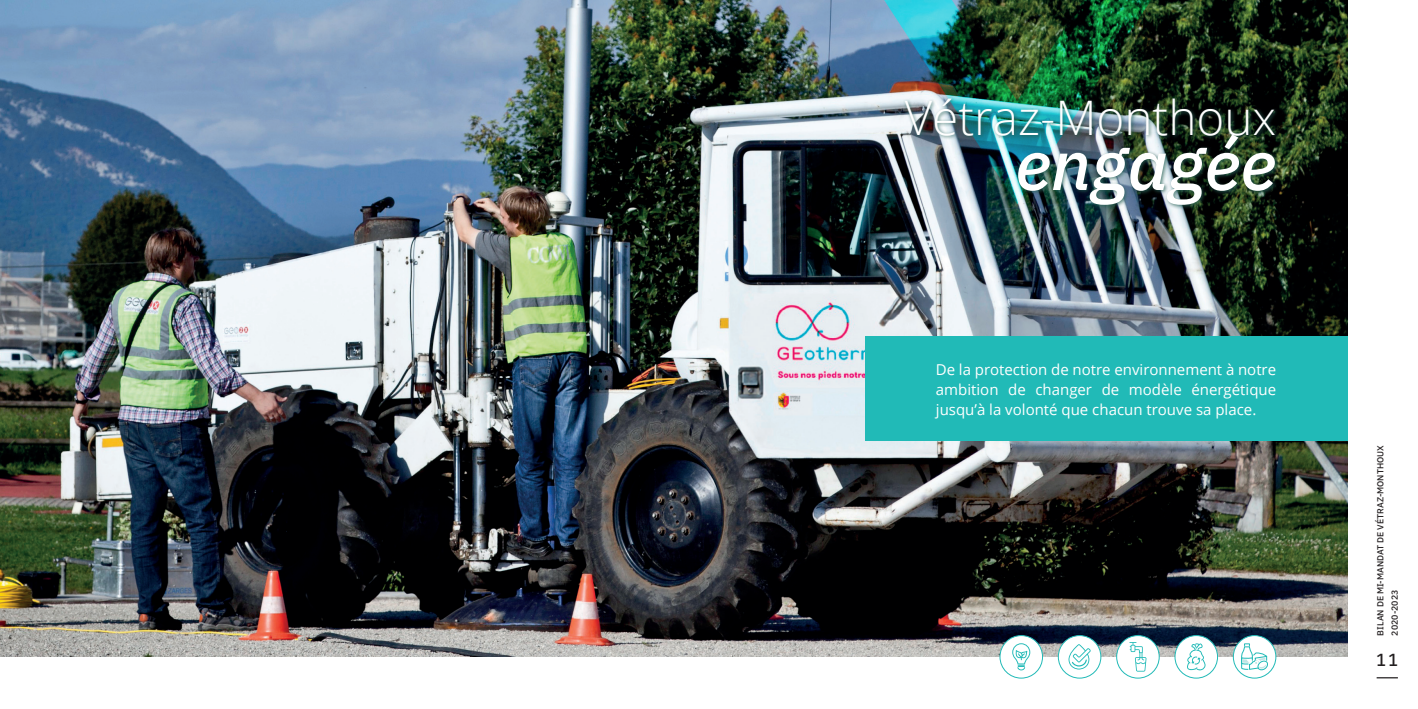
<style>
.page{position:relative;width:1418px;height:709px;background:#fff}
.page>*{position:absolute;margin:0;border:0;box-sizing:border-box;transform-origin:0 0}
.t1{font:italic 500 69.88px "IBM Plex Sans";color:#fff}
.t2{font:300 47.62px "Open Sans";color:#fff}
.t3{font:500 17.5px "IBM Plex Sans Cond";color:#231f20}
.t4{font:15px/20px "Open Sans";color:#fff;text-align:justify}
.t5{font:500 8.75px/14.4px "IBM Plex Sans";color:#231f20}
</style>
<div class="page">
<img style="left:0;top:0;width:1346px;height:657px">
<div style="left:865px;top:336px;width:481px;height:105px;background:#21bab7"></div>
<div style="left:1058px;top:635px;width:42px;height:43px;background:#fff;border-radius:50%"></div>
<svg style="left:1068px;top:644px;width:22px;height:25px"></svg>
<div style="left:1058px;top:635px;width:43px;height:43px;border:1px solid #21bab7;border-radius:50%"></div>
<div style="left:1116px;top:635px;width:43px;height:43px;background:#fff;border-radius:50%"></div>
<svg style="left:1129px;top:642px;width:17px;height:29px"></svg>
<div style="left:1116px;top:635px;width:43px;height:43px;border:1px solid #21bab7;border-radius:50%"></div>
<div style="left:1174px;top:635px;width:43px;height:43px;background:#fff;border-radius:50%"></div>
<svg style="left:1187px;top:643px;width:18px;height:27px"></svg>
<div style="left:1174px;top:635px;width:43px;height:43px;border:1px solid #21bab7;border-radius:50%"></div>
<div style="left:1000px;top:635px;width:42px;height:43px;background:#fff;border-radius:50%"></div>
<svg style="left:1012px;top:643px;width:18px;height:27px"></svg>
<div style="left:999px;top:635px;width:43px;height:43px;border:1px solid #21bab7;border-radius:50%"></div>
<div style="left:1233px;top:635px;width:42px;height:43px;background:#fff;border-radius:50%"></div>
<svg style="left:1241px;top:643px;width:26px;height:27px"></svg>
<div style="left:1232px;top:635px;width:44px;height:43px;border:1px solid #21bab7;border-radius:50%"></div>
<img style="left:850px;top:0;width:335px;height:204px">
<div style="left:902px;top:96px;width:378px;height:114px;background:#276156;opacity:.75"></div>
<svg style="left:1376px;top:677px;width:21px;height:1px"></svg>
<p class="t2" style="left:904px;top:85px;width:373px">Vétraz-Monthoux</p>
<p class="t1" style="left:1015px;top:110px;width:262px">engagée</p>
<p class="t4" style="left:935px;top:359px;width:342px">De la protection de notre environnement à notre ambition de changer de modèle énergétique jusqu’à la volonté que chacun trouve sa place.</p>
<p class="t5" style="left:1372px;top:635px;width:192px;rotate:-90deg">BILAN DE MI-MANDAT DE VÉTRAZ-MONTHOUX<br>2020-2023</p>
<p class="t3" style="left:1376px;top:646px;width:23px">11</p>
</div>
